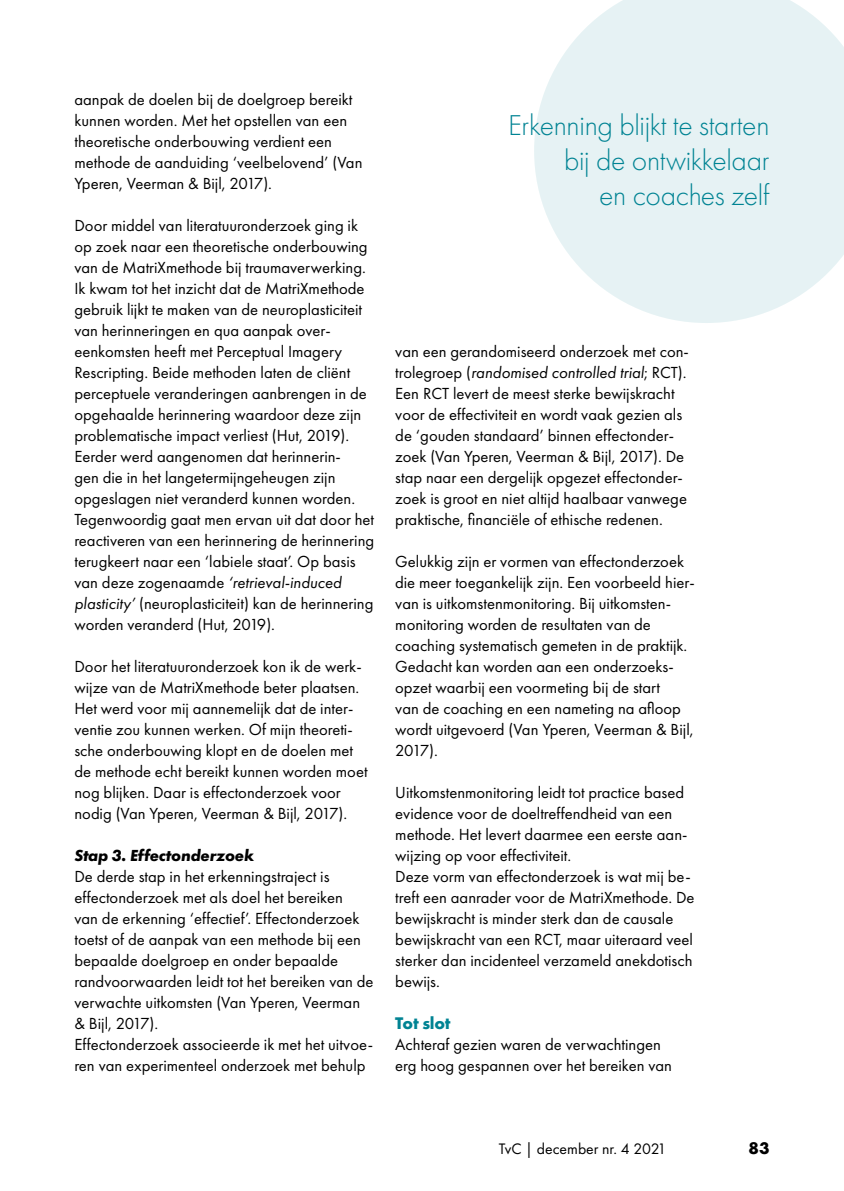
<style>
.page{position:relative;width:844px;height:1191px;background:#fff}
.page>*{position:absolute;margin:0;border:0;box-sizing:border-box;transform-origin:0 0}
.t1{font:300 29.75px/35px "Futura PT";letter-spacing:-.01em;color:#008393;text-align:right}
.t2{font:700 17.5px "Futura PT";letter-spacing:-.015em;color:#008393}
.t3{font:700 17.5px "Futura PT";color:#000}
.t4{font:16.62px/21px "Futura PT";color:#000}
.t5{font:italic 700 16.62px "Futura PT";letter-spacing:-.015em;color:#000}
.t6{font:15.75px "Futura PT";color:#000}
.s1{font-style:italic}
</style>
<div class="page">
<svg style="left:534px;top:0;width:309px;height:323px;background:#e9f3f5"></svg>
<p class="t4" style="left:74px;top:89px;width:289px">aanpak de doelen bij de doelgroep bereikt kunnen worden. Met het opstellen van een theoretische onderbouwing verdient een methode de aanduiding ‘veelbelovend’ (Van Yperen, Veerman &amp; Bijl, 2017).</p>
<p class="t4" style="left:74px;top:215px;width:301px">Door middel van literatuuronderzoek ging ik op zoek naar een theoretische onderbouwing van de MatriXmethode bij traumaverwerking.<br>Ik kwam tot het inzicht dat de MatriXmethode gebruik lijkt te maken van de neuroplasticiteit van herinneringen en qua aanpak over&shy;eenkomsten heeft met Perceptual Imagery Rescripting. Beide methoden laten de cliënt perceptuele veranderingen aanbrengen in de opgehaalde herinnering waardoor deze zijn problematische impact verliest (Hut, 2019).<br>Eerder werd aangenomen dat herinnerin-<br>gen die in het langetermijngeheugen zijn opgeslagen niet veranderd kunnen worden.<br>Tegenwoordig gaat men ervan uit dat door het reactiveren van een herinnering de herinnering terugkeert naar een ‘labiele staat’. Op basis van deze zogenaamde <span class="s1">‘retrieval-induced plasticity’</span> (neuroplasticiteit) kan de herinnering worden veranderd (Hut, 2019).</p>
<p class="t4" style="left:74px;top:656px;width:294px">Door het literatuuronderzoek kon ik de werk&shy;wijze van de MatriXmethode beter plaatsen.<br>Het werd voor mij aannemelijk dat de inter&shy;ventie zou kunnen werken. Of mijn theoreti&shy;sche onderbouwing klopt en de doelen met de methode echt bereikt kunnen worden moet nog blijken. Daar is effectonderzoek voor nodig (Van Yperen, Veerman &amp; Bijl, 2017).</p>
<p class="t5" style="left:74px;top:845px;width:181px">Stap 3. Effectonderzoek</p>
<p class="t4" style="left:74px;top:866px;width:300px">De derde stap in het erkenningstraject is effectonderzoek met als doel het bereiken<br>van de erkenning ‘effectief’. Effectonderzoek toetst of de aanpak van een methode bij een bepaalde doelgroep en onder bepaalde randvoorwaarden leidt tot het bereiken van de verwachte uitkomsten (Van Yperen, Veerman &amp; Bijl, 2017).<br>Effectonderzoek associeerde ik met het uitvoe&shy;ren van experimenteel onderzoek met behulp</p>
<h1 class="t1" style="left:508px;top:108px;width:263px">Erkenning blijkt te starten bij de ontwikkelaar<br>en coaches zelf</h1>
<p class="t4" style="left:395px;top:341px;width:295px">van een gerandomiseerd onderzoek met con&shy;trolegroep (<span class="s1">randomised controlled trial</span>; RCT).<br>Een RCT levert de meest sterke bewijskracht voor de effectiviteit en wordt vaak gezien als de ‘gouden standaard’ binnen effectonder&shy;zoek (Van Yperen, Veerman &amp; Bijl, 2017). De stap naar een dergelijk opgezet effectonder&shy;zoek is groot en niet altijd haalbaar vanwege praktische, financiële of ethische redenen.</p>
<p class="t4" style="left:395px;top:551px;width:301px">Gelukkig zijn er vormen van effectonderzoek die meer toegankelijk zijn. Een voorbeeld hier&shy;van is uitkomstenmonitoring. Bij uitkomsten&shy;monitoring worden de resultaten van de coaching systematisch gemeten in de praktijk.<br>Gedacht kan worden aan een onderzoeks&shy;opzet waarbij een voormeting bij de start<br>van de coaching en een nameting na afloop wordt uitgevoerd (Van Yperen, Veerman &amp; Bijl, 2017).</p>
<p class="t4" style="left:395px;top:782px;width:301px">Uitkomstenmonitoring leidt tot practice based evidence voor de doeltreffendheid van een methode. Het levert daarmee een eerste aan&shy;wijzing op voor effectiviteit.<br>Deze vorm van effectonderzoek is wat mij be&shy;treft een aanrader voor de MatriXmethode. De bewijskracht is minder sterk dan de causale bewijskracht van een RCT, maar uiteraard veel sterker dan incidenteel verzameld anekdotisch bewijs.</p>
<p class="t2" style="left:395px;top:1012px;width:57px">Tot slot</p>
<p class="t4" style="left:395px;top:1034px;width:278px">Achteraf gezien waren de verwachtingen erg hoog gespannen over het bereiken van</p>
<p class="t6" style="left:499px;top:1139px;width:169px">TvC | december nr. 4 2021</p>
<p class="t3" style="left:748px;top:1137px;width:22px">83</p>
</div>
